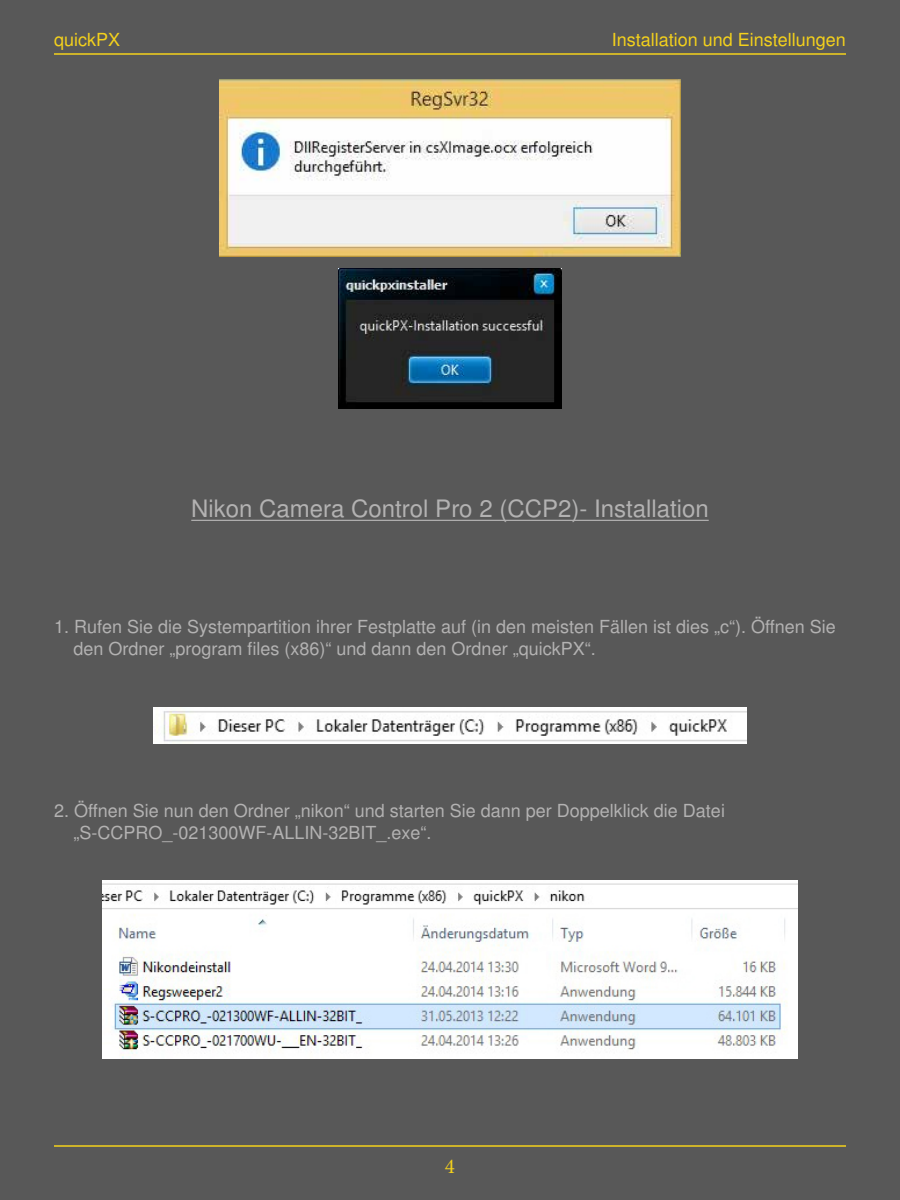
<style>
.page{position:relative;width:900px;height:1200px;background:#585858}
.page>*{position:absolute;margin:0;border:0;box-sizing:border-box;transform-origin:0 0}
.t1{font:24px "Sans";color:#b3b2b2}
.t2{font:21px "Minion Pro";color:#f4d11c}
.t3{font:18px/21.6px "Sans";color:#b3b2b2}
.t4{font:18px "Sans";color:#f4d11c}
</style>
<div class="page">
<hr style="left:54px;top:53px;width:792px;height:2px;background:#f4d11c">
<hr style="left:54px;top:1145px;width:792px;height:2px;background:#f4d11c">
<img style="left:219px;top:80px;width:462px;height:177px">
<img style="left:338px;top:269px;width:224px;height:139px">
<hr style="left:191px;top:520px;width:518px;height:1px;background:#b3b2b2">
<img style="left:154px;top:708px;width:592px;height:36px">
<img style="left:102px;top:881px;width:696px;height:178px">
<p class="t4" style="left:54px;top:29px;width:68px">quickPX</p>
<p class="t4" style="left:612px;top:29px;width:236px">Installation und Einstellungen</p>
<h1 class="t1" style="left:191px;top:494px;width:519px">Nikon Camera Control Pro 2 (CCP2)- Installation</h1>
<p class="t3" style="left:73px;top:616px;width:764px;text-indent:-19px">1. Rufen Sie die Systempartition ihrer Festplatte auf (in den meisten Fällen ist dies „c“). Öffnen Sie den Ordner „program files (x86)“ und dann den Ordner „quickPX“.</p>
<p class="t3" style="left:73px;top:800px;width:653px;text-indent:-19px">2. Öffnen Sie nun den Ordner „nikon“ und starten Sie dann per Doppelklick die Datei „S-CCPRO_-021300WF-ALLIN-32BIT_.exe“.</p>
<p class="t2" style="left:445px;top:1152px;width:12px">4</p>
</div>
